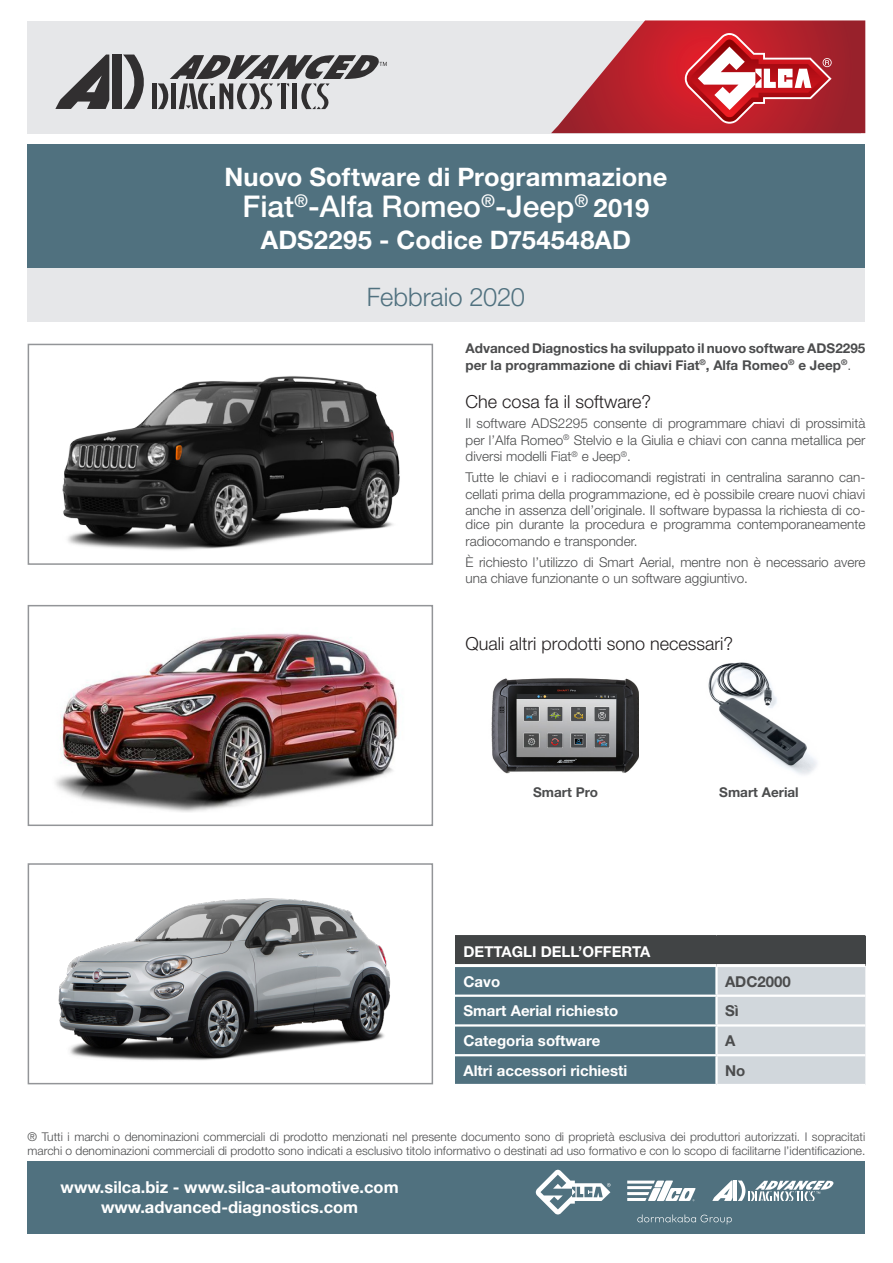
<style>
.page{position:relative;width:893px;height:1263px;background:#fff}
.page>*{position:absolute;margin:0;border:0;box-sizing:border-box;transform-origin:0 0}
.t1{font:500 30px "Helvetica Neue";color:#fff}
.t2{font:700 25.5px "Helvetica Neue";letter-spacing:.005em;color:#fff}
.t3{font:300 25.5px "Helvetica Neue";letter-spacing:-.005em;color:#50717f}
.t4{font:300 18px "Helvetica Neue";color:#231f20}
.t5{font:700 16.5px/19.8px "Helvetica Neue LT Std";color:#fff;text-align:center}
.t6{font:700 15px "Helvetica Neue";color:#fff}
.t7{font:700 15px "Helvetica Neue";color:#4b4c4d}
.t8{font:300 13.5px/16.5px "Helvetica Neue";color:#4b4c4d;text-align:justify}
.t9{font:700 13.5px/16.5px "Helvetica Neue LT Std";color:#4b4c4d}
.t10{font:300 12px/14.4px "Helvetica Neue LT Std";color:#4b4c4d}
.s1{font-weight:700;font-size:25.5px}
.s2{font-weight:300}
</style>
<div class="page">
<div style="left:28px;top:21px;width:833px;height:113px;background:#e6e7e9"></div>
<svg style="left:551px;top:20px;width:314px;height:113px"></svg>
<svg style="left:55px;top:55px;width:54px;height:54px"></svg>
<div style="left:112px;top:55px;width:10px;height:54px;background:#312f30"></div>
<svg style="left:123px;top:55px;width:21px;height:54px"></svg>
<div style="left:152px;top:83px;width:5px;height:26px;background:#312f30"></div>
<svg style="left:158px;top:55px;width:229px;height:54px"></svg>
<div style="left:28px;top:264px;width:837px;height:58px;background:#e6e7e9"></div>
<div style="left:28px;top:145px;width:837px;height:123px;background:#50717f"></div>
<div style="left:28px;top:1161px;width:837px;height:72px;background:#50717f"></div>
<svg style="left:637px;top:1214px;width:95px;height:10px"></svg>
<svg style="left:627px;top:1180px;width:69px;height:21px"></svg>
<svg style="left:712px;top:1180px;width:20px;height:21px"></svg>
<hr style="left:733px;top:1180px;width:4px;height:21px;background:#fff">
<svg style="left:738px;top:1180px;width:96px;height:21px"></svg>
<svg style="left:535px;top:1169px;width:76px;height:45px"></svg>
<img style="left:55px;top:633px;width:344px;height:179px">
<div style="left:28px;top:605px;width:405px;height:221px;border:2px solid #939598"></div>
<div style="left:28px;top:344px;width:405px;height:221px;border:2px solid #939598"></div>
<img style="left:491px;top:678px;width:148px;height:96px">
<img style="left:708px;top:662px;width:109px;height:113px">
<img style="left:58px;top:898px;width:333px;height:163px">
<div style="left:28px;top:863px;width:405px;height:221px;border:2px solid #939598"></div>
<img style="left:62px;top:376px;width:338px;height:174px">
<div style="left:455px;top:936px;width:410px;height:29px;background:#414445"></div>
<svg style="left:455px;top:967px;width:410px;height:117px;background:#7e95a0"></svg>
<hr style="left:455px;top:935px;width:261px;height:1px;background:#414445">
<hr style="left:716px;top:935px;width:149px;height:1px;background:#414445">
<hr style="left:455px;top:964px;width:261px;height:3px;background:#fff">
<hr style="left:716px;top:964px;width:149px;height:3px;background:#fff">
<hr style="left:715px;top:967px;width:3px;height:27px;background:#fff">
<hr style="left:715px;top:997px;width:3px;height:27px;background:#fff">
<hr style="left:715px;top:1026px;width:3px;height:28px;background:#fff">
<hr style="left:715px;top:1056px;width:3px;height:28px;background:#fff">
<hr style="left:455px;top:994px;width:261px;height:3px;background:#fff">
<hr style="left:716px;top:994px;width:149px;height:3px;background:#fff">
<hr style="left:455px;top:1024px;width:261px;height:2px;background:#fff">
<hr style="left:716px;top:1024px;width:149px;height:2px;background:#fff">
<hr style="left:455px;top:1054px;width:261px;height:2px;background:#fff">
<hr style="left:716px;top:1054px;width:149px;height:2px;background:#fff">
<p class="t2" style="left:225px;top:161px;width:444px">Nuovo Software di Programmazione</p>
<p class="t1" style="left:243px;top:189px;width:408px">Fiat<sup>®</sup>-Alfa Romeo<sup>®</sup>-Jeep<sup>®</sup> <span class="s1">2019</span></p>
<p class="t2" style="left:261px;top:224px;width:372px">ADS2295 - Codice D754548AD</p>
<p class="t3" style="left:367px;top:281px;width:159px">Febbraio 2020</p>
<p class="t9" style="left:466px;top:340px;width:401px">Advanced Diagnostics ha sviluppato il nuovo software ADS2295 per la programmazione di chiavi Fiat<sup>®</sup>, Alfa Romeo<sup>®</sup> e Jeep<sup>®</sup><span class="s2">.</span></p>
<p class="t4" style="left:466px;top:390px;width:187px">Che cosa fa il software?</p>
<p class="t8" style="left:466px;top:415px;width:401px">Il software ADS2295 consente di programmare chiavi di prossimità per l’Alfa Romeo<sup>®</sup> Stelvio e la Giulia e chiavi con canna metallica per diversi modelli Fiat<sup>®</sup> e Jeep<sup>®</sup>.</p>
<p class="t8" style="left:466px;top:469px;width:401px">Tutte le chiavi e i radiocomandi registrati in centralina saranno can&shy;cellati prima della programmazione, ed è possibile creare nuovi chiavi anche in assenza dell’originale. Il software bypassa la richiesta di co-</p>
<p class="t8" style="left:466px;top:516px;width:401px">dice pin durante la procedura e programma contemporaneamente radiocomando e transponder.</p>
<p class="t8" style="left:466px;top:553px;width:401px">È richiesto l’utilizzo di Smart Aerial, mentre non è necessario avere una chiave funzionante o un software aggiuntivo.</p>
<p class="t4" style="left:466px;top:632px;width:269px">Quali altri prodotti sono necessari?</p>
<p class="t9" style="left:533px;top:784px;width:66px">Smart Pro</p>
<p class="t9" style="left:719px;top:784px;width:81px">Smart Aerial</p>
<p class="t6" style="left:463px;top:942px;width:188px">DETTAGLI DELL’OFFERTA</p>
<p class="t6" style="left:463px;top:972px;width:38px">Cavo</p>
<p class="t7" style="left:725px;top:972px;width:67px">ADC2000</p>
<p class="t6" style="left:463px;top:1002px;width:156px">Smart Aerial richiesto</p>
<p class="t7" style="left:725px;top:1002px;width:15px">Sì</p>
<p class="t6" style="left:463px;top:1031px;width:138px">Categoria software</p>
<p class="t7" style="left:725px;top:1031px;width:12px">A</p>
<p class="t6" style="left:463px;top:1061px;width:165px">Altri accessori richiesti</p>
<p class="t7" style="left:725px;top:1061px;width:22px">No</p>
<p class="t10" style="left:28px;top:1129px;width:839px">® Tutti i marchi o denominazioni commerciali di prodotto menzionati nel presente documento sono di proprietà esclusiva dei produttori autorizzati. I sopracitati marchi o denominazioni commerciali di prodotto sono indicati a esclusivo titolo informativo o destinati ad uso formativo e con lo scopo di facilitarne l’identificazione.</p>
<p class="t5" style="left:61px;top:1176px;width:340px">www.silca.biz - www.silca-automotive.com www.advanced-diagnostics.com</p>
</div>
